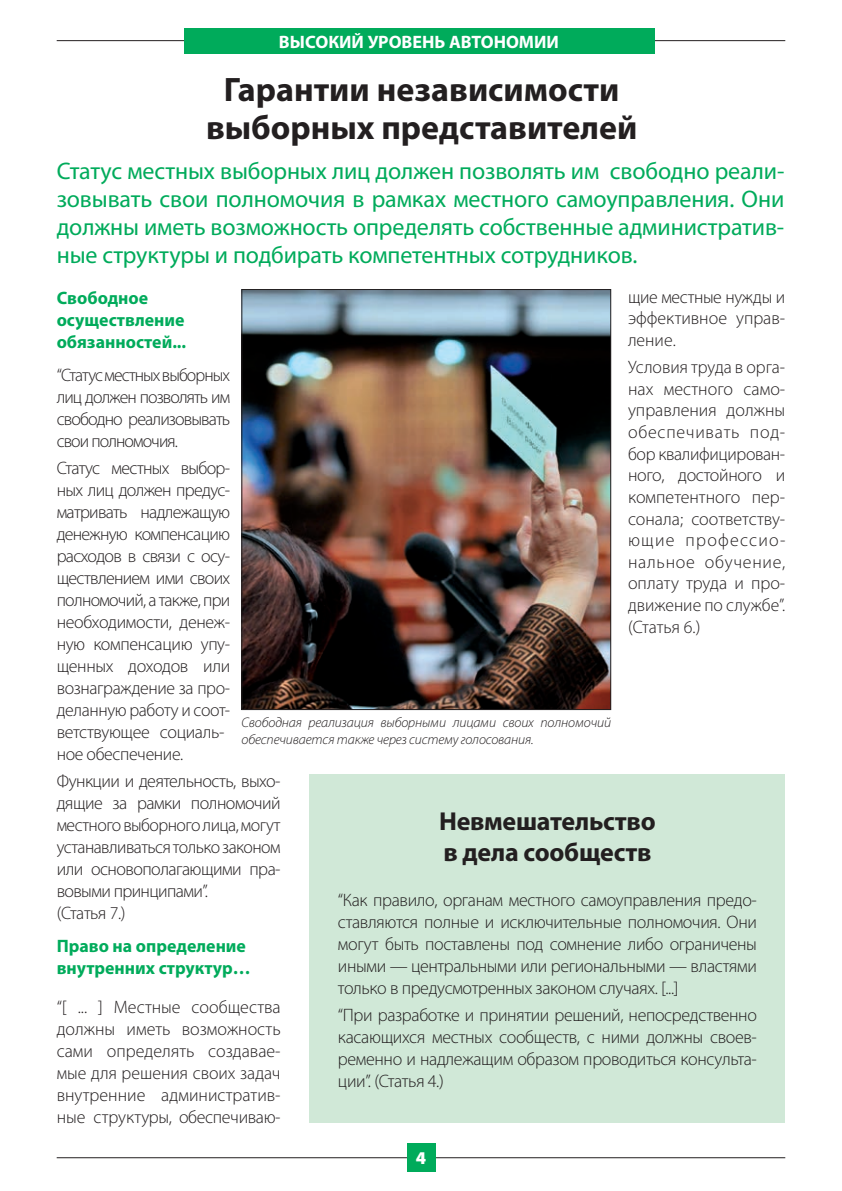
<style>
.page{position:relative;width:842px;height:1191px;background:#fff}
.page>*{position:absolute;margin:0;border:0;box-sizing:border-box;transform-origin:0 0}
.t1{font:700 34px/38px "Myriad Pro";color:#231f20;text-align:center}
.t2{font:700 26px/31.2px "Myriad Pro";letter-spacing:-.01em;color:#231f20}
.t3{font:24px/28px "Myriad Pro";letter-spacing:-.005em;color:#00ab5b;text-align:justify}
.t4{font:300 18px/22px "Myriad Pro";letter-spacing:-.025em;color:#231f20;text-align:justify}
.t5{font:700 18px/22px "Myriad Pro";color:#00ab5b}
.t6{font:700 18px "Myriad Pro";color:#fff}
.t7{font:900 18px "Myriad Pro";color:#fff}
.t8{font:italic 300 14px/16.8px "Myriad Pro";letter-spacing:-.01em;color:#231f20}
</style>
<div class="page">
<hr style="left:57px;top:40px;width:728px;height:1px;background:#231f20">
<hr style="left:57px;top:1157px;width:728px;height:1px;background:#231f20">
<div style="left:184px;top:28px;width:471px;height:26px;background:#00ab5b"></div>
<div style="left:407px;top:1143px;width:28px;height:28px;background:#00ab5b"></div>
<img style="left:244px;top:291px;width:365px;height:417px">
<div style="left:242px;top:289px;width:369px;height:421px;border:1px solid #231f20"></div>
<div style="left:310px;top:774px;width:475px;height:349px;background:#d0e8d7"></div>
<p class="t6" style="left:279px;top:30px;width:282px">ВЫСОКИЙ УРОВЕНЬ АВТОНОМИИ</p>
<h1 class="t1" style="left:206px;top:70px;width:433px">Гарантии независимости выборных представителей</h1>
<p class="t3" style="left:57px;top:156px;width:729px">Статус местных выборных лиц должен позволять им свободно реали&shy;зовывать свои полномочия в рамках местного самоуправления. Они должны иметь возможность определять собственные административ&shy;ные структуры и подбирать компетентных сотрудников.</p>
<p class="t5" style="left:57px;top:286px;width:131px">Свободное осуществление обязанностей...</p>
<p class="t4" style="left:57px;top:364px;width:175px">“Статус местных выборных лиц должен позволять им свободно реализовывать свои полномочия.</p>
<p class="t4" style="left:57px;top:457px;width:175px;text-align:left">Статус местных выбор&shy;ных лиц должен предус&shy;матривать надлежащую денежную компенсацию расходов в связи с осу&shy;ществлением ими своих полномочий, а также, при необходимости, денеж&shy;ную компенсацию упу&shy;щенных доходов или вознаграждение за про&shy;деланную работу и соот&shy;ветствующее социаль&shy;ное обеспечение.</p>
<p class="t4" style="left:57px;top:770px;width:225px;text-align:left">Функции и деятельность, выхо&shy;дящие за рамки полномочий местного выборного лица, могут устанавливаться только законом или основополагающими пра&shy;вовыми принципами”.<br>(Статья 7.)</p>
<p class="t5" style="left:57px;top:934px;width:195px">Право на определение внутренних структур…</p>
<p class="t4" style="left:57px;top:996px;width:225px">“[ ... ] Местные сообщества должны иметь возможность сами определять создавае&shy;мые для решения своих задач внутренние административ&shy;ные структуры, обеспечиваю-</p>
<p class="t4" style="left:628px;top:286px;width:159px">щие местные нужды и эффективное управ&shy;ление.</p>
<p class="t4" style="left:628px;top:356px;width:159px">Условия труда в орга&shy;нах местного само&shy;управления должны обеспечивать под&shy;бор квалифицирован&shy;ного, достойного и компетентного пер&shy;сонала; соответству&shy;ющие профессио&shy;нальное обучение, оплату труда и про&shy;движение по службе”. (Статья 6.)</p>
<p class="t8" style="left:242px;top:714px;width:371px">Свободная реализация выборными лицами своих полномочий обеспечивается также через систему голосования.</p>
<h2 class="t2" style="left:439px;top:804px;width:218px">Невмешательство в дела сообществ</h2>
<p class="t4" style="left:338px;top:888px;width:420px">“Как правило, органам местного самоуправления предо&shy;ставляются полные и исключительные полномочия. Они могут быть поставлены под сомнение либо ограничены иными — центральными или региональными — властями только в предусмотренных законом случаях. [...]</p>
<p class="t4" style="left:338px;top:1004px;width:420px">“При разработке и принятии решений, непосредственно касающихся местных сообществ, с ними должны своев&shy;ременно и надлежащим образом проводиться консульта&shy;ции”. (Статья 4.)</p>
<p class="t7" style="left:416px;top:1145px;width:12px">4</p>
</div>
